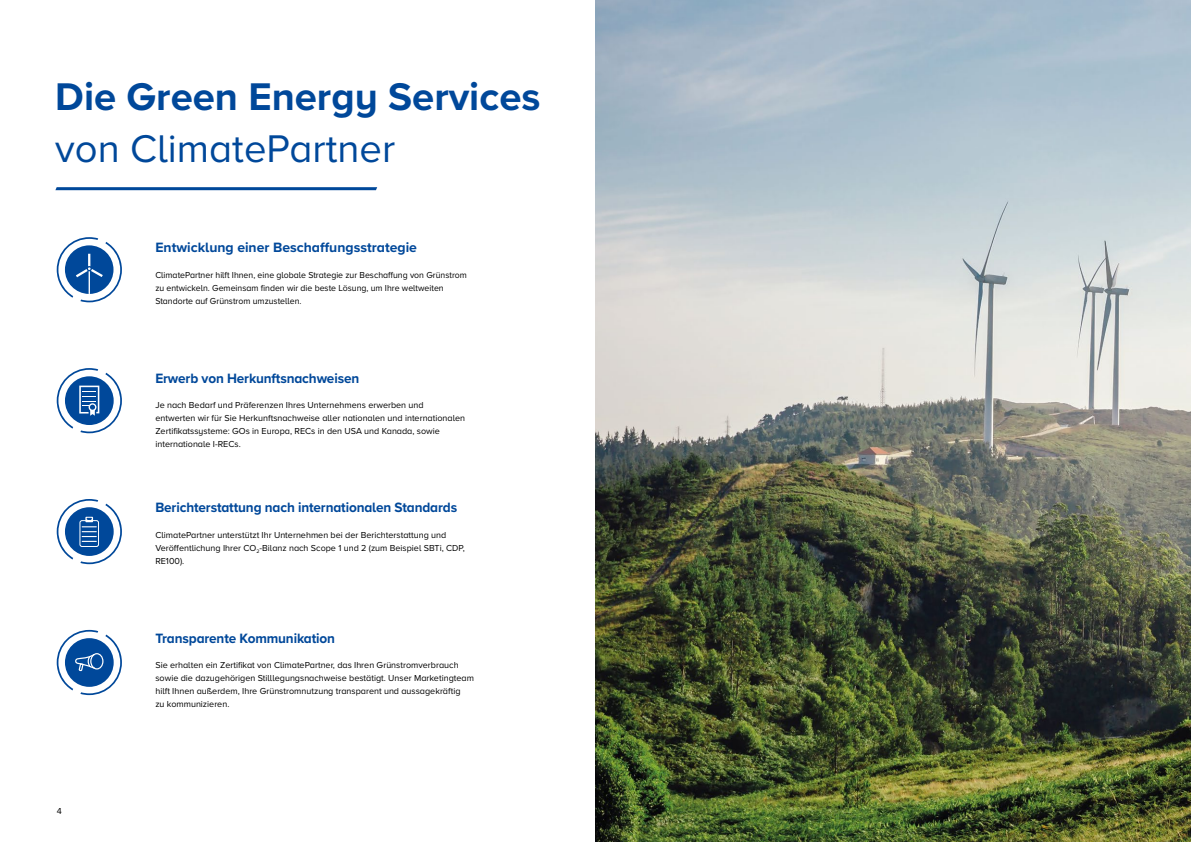
<style>
.page{position:relative;width:1191px;height:842px;background:#fff}
.page>*{position:absolute;margin:0;border:0;box-sizing:border-box;transform-origin:0 0}
.t1{font:700 40px "Proxima Nova A";color:#00489a}
.t2{font:40px "Proxima Nova A";color:#00489a}
.t3{font:700 14px "Proxima Nova A";letter-spacing:-.01em;color:#00489a}
.t4{font:9px/13px "Proxima Nova A";color:#000}
</style>
<div class="page">
<svg style="left:55px;top:187px;width:322px;height:3px"></svg>
<svg style="left:57px;top:368px;width:65px;height:65px"></svg>
<svg style="left:57px;top:237px;width:65px;height:65px"></svg>
<svg style="left:57px;top:630px;width:65px;height:65px"></svg>
<svg style="left:57px;top:499px;width:65px;height:65px"></svg>
<img style="left:595px;top:0;width:596px;height:842px">
<h1 class="t1" style="left:55px;top:66px;width:487px">Die Green Energy Services</h1>
<h1 class="t2" style="left:55px;top:118px;width:341px">von ClimatePartner</h1>
<h2 class="t3" style="left:155px;top:237px;width:263px">Entwicklung einer Beschaffungsstrategie</h2>
<p class="t4" style="left:155px;top:268px;width:313px">ClimatePartner hilft Ihnen, eine globale Strategie zur Beschaffung von Grünstrom zu entwickeln. Gemeinsam finden wir die beste Lösung, um Ihre weltweiten<br>Standorte auf Grünstrom umzustellen.</p>
<h2 class="t3" style="left:155px;top:367px;width:205px">Erwerb von Herkunftsnachweisen</h2>
<p class="t4" style="left:155px;top:398px;width:311px">Je nach Bedarf und Präferenzen Ihres Unternehmens erwerben und entwerten wir für Sie Herkunftsnachweise aller nationalen und internationalen Zertifikatssysteme: GOs in Europa, RECs in den USA und Kanada, sowie internationale I-RECs.</p>
<h2 class="t3" style="left:155px;top:497px;width:303px">Berichterstattung nach internationalen Standards</h2>
<p class="t4" style="left:155px;top:528px;width:311px">ClimatePartner unterstützt Ihr Unternehmen bei der Berichterstattung und<br>Veröffentlichung Ihrer CO<sub>2</sub>-Bilanz nach Scope 1 und 2 (zum Beispiel SBTi, CDP,<br>RE100).</p>
<p class="t4" style="left:57px;top:804px;width:7px">4</p>
<h2 class="t3" style="left:155px;top:627px;width:181px">Transparente Kommunikation</h2>
<p class="t4" style="left:155px;top:658px;width:320px">Sie erhalten ein Zertifikat von ClimatePartner, das Ihren Grünstromverbrauch sowie die dazugehörigen Stilllegungsnachweise bestätigt. Unser Marketingteam hilft Ihnen außerdem, Ihre Grünstromnutzung transparent und aussagekräftig<br>zu kommunizieren.</p>
</div>
